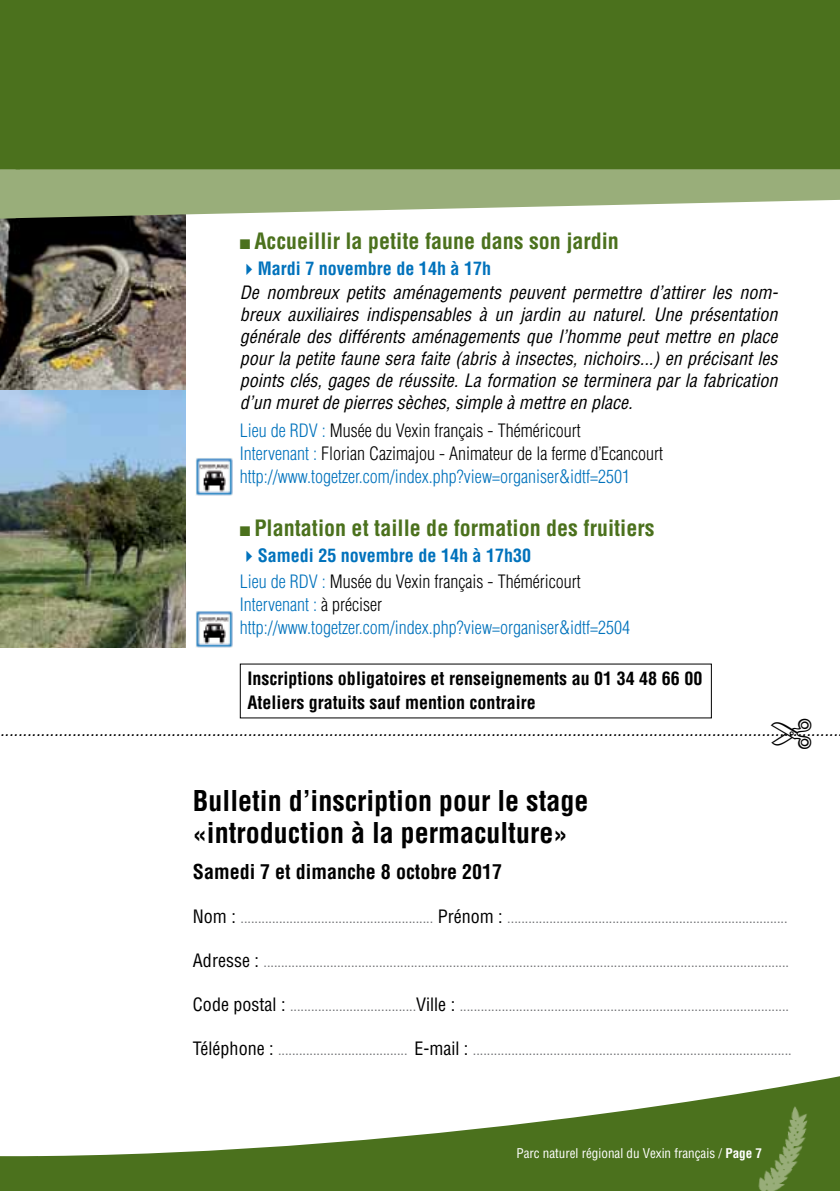
<style>
.page{position:relative;width:840px;height:1191px;background:#fff}
.page>*{position:absolute;margin:0;border:0;box-sizing:border-box;transform-origin:0 0}
.t1{font:700 condensed 28px/32px "Helvetica LT Std";color:#000}
.t2{font:700 condensed 22px "Helvetica LT Std";color:#4b711d}
.t3{font:700 condensed 20px "Helvetica LT Std";color:#000}
.t4{font:italic condensed 18px/22px "Helvetica LT Std";color:#000}
.t5{font:300 condensed 18px/23px "Helvetica LT Std";color:#0072bc}
.t6{font:700 condensed 18px/23px "Helvetica LT Std";color:#000}
.t7{font:300 condensed 18px/26px "Helvetica LT Std";color:#000}
.t8{font:condensed 14px "Helvetica LT Std";color:#6d6e71}
.t9{font:condensed 13.2px "Helvetica LT Std";color:#fff}
.s1{color:#0072bc}
.s2{font-weight:700;font-style:normal;color:#0072bc}
.s3{color:#000}
.s4{font-weight:700;color:#0072bc}
.s5{font-size:18px;color:#000}
.s6{font-weight:700}
</style>
<div class="page">
<img style="left:0;top:219px;width:185px;height:429px">
<img style="left:0;top:471px;width:1px;height:234px">
<svg style="left:38px;top:1076px;width:801px;height:115px;fill:#4b711d"></svg>
<svg style="left:20px;top:169px;width:819px;height:50px;fill:#99ae7a"></svg>
<div style="left:20px;top:0;width:819px;height:169px;background:#4b711d"></div>
<img style="left:742px;top:1099px;width:67px;height:92px">
<svg style="left:0;top:1156px;width:38px;height:35px"></svg>
<svg style="left:0;top:0;width:20px;height:226px;background:#5b7c31"></svg>
<img style="left:196px;top:458px;width:36px;height:37px">
<img style="left:196px;top:611px;width:36px;height:36px">
<h2 class="t2" style="left:240px;top:227px;width:380px">■ Accueillir la petite faune dans son jardin</h2>
<p class="t4" style="left:240px;top:257px;width:539px;line-height:24px"><span class="s1">✔</span><span class="s2">Mardi 7 novembre de 14h à 17h<br></span>De nombreux petits aménagements peuvent permettre d’attirer les nom-</p>
<p class="t4" style="left:240px;top:304px;width:539px;text-align:justify">breux auxiliaires indispensables à un jardin au naturel. Une présentation générale des différents aménagements que l’homme peut mettre en place pour la petite faune sera faite (abris à insectes, nichoirs...) en précisant les points clés, gages de réussite. La formation se terminera par la fabrication d’un muret de pierres sèches, simple à mettre en place.</p>
<p class="t5" style="left:240px;top:419px;width:425px">Lieu de RDV : <span class="s3">Musée du Vexin français - Théméricourt<br></span>Intervenant : <span class="s3">Florian Cazimajou - Animateur de la ferme d’Ecancourt </span>http://www.togetzer.com/index.php?view=organiser&amp;idtf=2501</p>
<h2 class="t2" style="left:240px;top:514px;width:416px">■ Plantation et taille de formation des fruitiers</h2>
<p class="t7" style="left:240px;top:542px;width:342px"><span class="s1">✔</span><span class="s4">Samedi 25 novembre de 14h à 17h30<br></span><span class="s1">Lieu de RDV :</span> Musée du Vexin français - Théméricourt</p>
<p class="t5" style="left:240px;top:592px;width:391px">Intervenant : <span class="s3">à préciser </span>http://www.togetzer.com/index.php?view=organiser&amp;idtf=2504</p>
<p class="t6" style="left:247px;top:667px;width:456px">Inscriptions obligatoires et renseignements au 01 34 48 66 00<br>Ateliers gratuits sauf mention contraire</p>
<p class="t4" style="left:0;top:718px;width:838px">..........................................................................................................................................................................................</p>
<h1 class="t1" style="left:193px;top:785px;width:397px">Bulletin d’inscription pour le stage «introduction à la permaculture»</h1>
<h3 class="t3" style="left:193px;top:859px;width:310px">Samedi 7 et dimanche 8 octobre 2017</h3>
<p class="t8" style="left:193px;top:909px;width:595px"><span class="s5">Nom :</span> ....................................................... <span class="s5">Prénom :</span> ................................................................................</p>
<p class="t8" style="left:193px;top:953px;width:597px"><span class="s5">Adresse :</span> ......................................................................................................................................................</p>
<p class="t8" style="left:193px;top:997px;width:597px"><span class="s5">Code postal :</span> ....................................<span class="s5">Ville :</span> ..............................................................................................</p>
<p class="t8" style="left:193px;top:1041px;width:600px"><span class="s5">Téléphone :</span> ..................................... <span class="s5">E-mail :</span> ...........................................................................................</p>
<p class="t9" style="left:516px;top:1144px;width:247px">Parc naturel régional du Vexin français / <span class="s6">Page 7</span></p>
</div>
